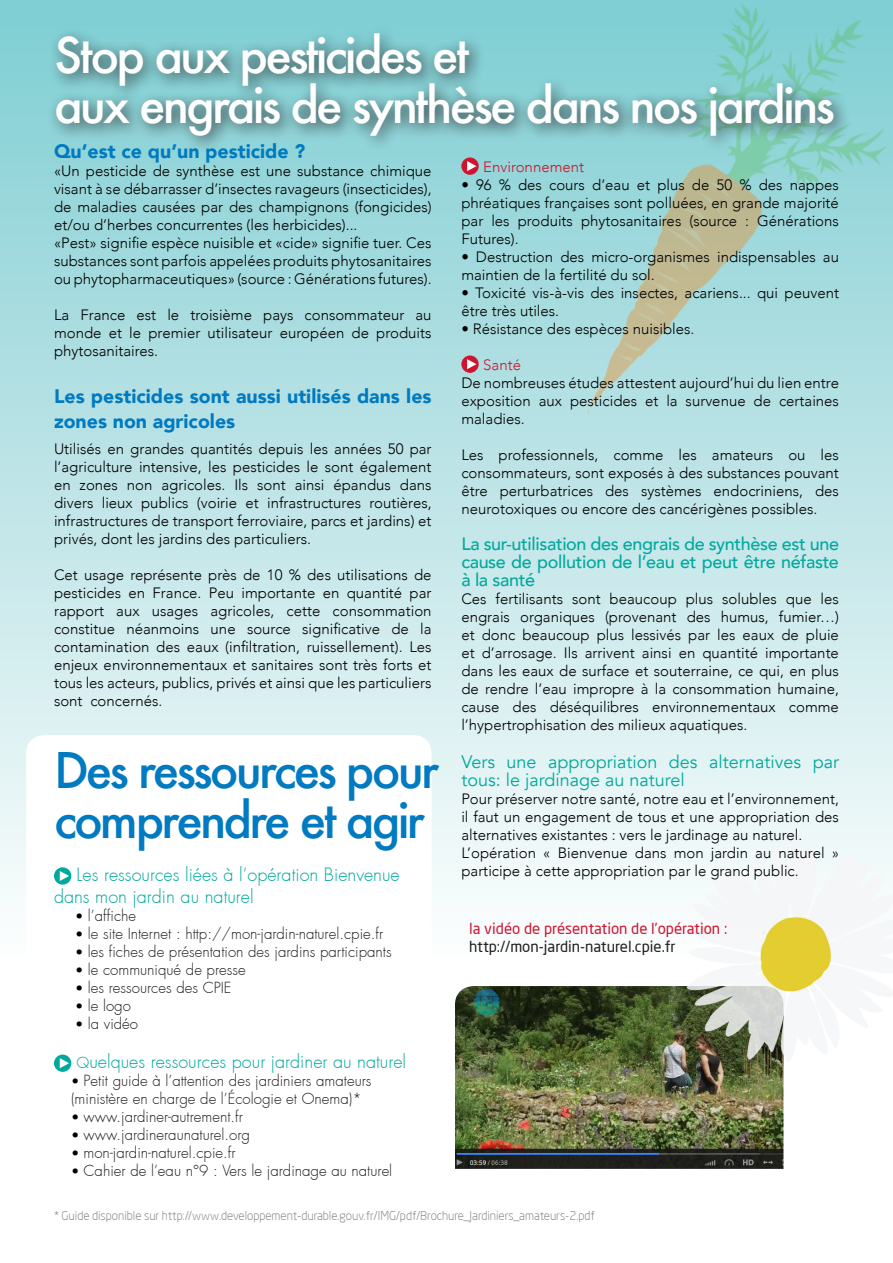
<style>
.page{position:relative;width:893px;height:1263px;background:#fff}
.page>*{position:absolute;margin:0;border:0;box-sizing:border-box;transform-origin:0 0}
.t1{font:500 48px "Futura";letter-spacing:-.06em;color:#fff}
.t2{font:500 48px/49.5px "Futura";letter-spacing:-.06em;color:#007ac0}
.t3{font:900 19.5px/25.5px "Avenir";color:#007ac0}
.t4{font:300 18px/21.6px "Futura";color:#00a99d}
.t5{font:500 18px/18px "Avenir";letter-spacing:-.02em;color:#00a99d;text-align:justify}
.t6{font:18px/18px "Avenir";color:#00a99d}
.t7{font:300 15px/18px "Avenir";color:#000;text-align:justify}
.t8{font:300 15px/18px "Futura";color:#231f20}
.t9{font:15px "Neo Sans Pro";color:#cf142e}
.t10{font:15px "Neo Sans Pro";color:#231f20}
.t11{font:300 15px "Avenir";color:#cf142e}
.t12{font:300 12px "Neo Sans Pro";color:#717275}
.s1{font-size:13.5px;color:#000}
.s2{font-size:15px}
</style>
<div class="page">
<div style="left:0;top:0;width:893px;height:978px;background:linear-gradient(to bottom,#7ecdd2,#fffefe)"></div>
<img style="left:455px;top:986px;width:328px;height:183px">
<img style="left:283px;top:0;width:610px;height:671px">
<svg style="left:461px;top:157px;width:18px;height:18px"></svg>
<svg style="left:467px;top:161px;width:9px;height:10px"></svg>
<svg style="left:461px;top:355px;width:18px;height:18px"></svg>
<svg style="left:467px;top:359px;width:9px;height:10px"></svg>
<div style="left:26px;top:735px;width:406px;height:467px;background:#fff;border-radius:18px"></div>
<svg style="left:54px;top:867px;width:17px;height:18px"></svg>
<svg style="left:60px;top:871px;width:9px;height:10px"></svg>
<svg style="left:54px;top:1054px;width:17px;height:18px"></svg>
<svg style="left:60px;top:1058px;width:9px;height:10px"></svg>
<div style="left:47px;top:25px;width:804px;height:128px;background:#231f20;opacity:.75"></div>
<img style="left:676px;top:835px;width:217px;height:239px">
<p class="t1" style="left:54px;top:22px;width:417px">Stop aux pesticides et</p>
<p class="t1" style="left:54px;top:72px;width:782px">aux engrais de synthèse dans nos jardins</p>
<p class="t3" style="left:54px;top:138px;width:253px">Qu’est ce qu’un pesticide ?</p>
<p class="t7" style="left:54px;top:162px;width:379px">«Un pesticide de synthèse est une substance chimique visant à se débarrasser d’insectes ravageurs (insecticides), de maladies causées par des champignons (fongicides) et/ou d’herbes concurrentes (les herbicides)...</p>
<p class="t7" style="left:54px;top:234px;width:379px">«Pest» signifie espèce nuisible et «cide» signifie tuer. Ces substances sont parfois appelées produits phytosanitaires ou phytopharmaceutiques» (source : Générations futures).</p>
<p class="t7" style="left:54px;top:306px;width:379px">La France est le troisième pays consommateur au monde et le premier utilisateur européen de produits phytosanitaires.</p>
<p class="t3" style="left:54px;top:383px;width:379px">Les pesticides sont aussi utilisés dans les zones non agricoles</p>
<p class="t7" style="left:54px;top:440px;width:379px">Utilisés en grandes quantités depuis les années 50 par l’agriculture intensive, les pesticides le sont également en zones non agricoles. Ils sont ainsi épandus dans divers lieux publics (voirie et infrastructures routières, infrastructures de transport ferroviaire, parcs et jardins) et privés, dont les jardins des particuliers.</p>
<p class="t7" style="left:54px;top:566px;width:379px">Cet usage représente près de 10 % des utilisations de pesticides en France. Peu importante en quantité par rapport aux usages agricoles, cette consommation constitue néanmoins une source significative de la contamination des eaux (infiltration, ruissellement). Les enjeux environnementaux et sanitaires sont très forts et tous les acteurs, publics, privés et ainsi que les particuliers sont concernés.</p>
<p class="t2" style="left:54px;top:745px;width:387px">Des ressources pour comprendre et agir</p>
<p class="t4" style="left:54px;top:864px;width:347px;text-indent:23px">Les ressources liées à l’opération Bienvenue dans mon jardin au naturel</p>
<p class="t8" style="left:75px;top:907px;width:62px"><span class="s1">•</span> l’affiche</p>
<p class="t8" style="left:75px;top:925px;width:309px"><span class="s1">•</span> le site Internet : http://mon-jardin-naturel.cpie.fr</p>
<p class="t8" style="left:75px;top:943px;width:318px"><span class="s1">•</span> les fiches de présentation des jardins participants</p>
<p class="t8" style="left:75px;top:961px;width:172px"><span class="s1">•</span> le communiqué de presse</p>
<p class="t8" style="left:75px;top:979px;width:158px"><span class="s1">•</span> les ressources des CPIE</p>
<p class="t8" style="left:75px;top:997px;width:57px"><span class="s1">•</span> le logo</p>
<p class="t8" style="left:75px;top:1015px;width:64px"><span class="s1">•</span> la vidéo</p>
<p class="t4" style="left:77px;top:1051px;width:331px"><span class="s2">Q</span>uelques ressources pour jardiner au naturel</p>
<p class="t8" style="left:71px;top:1072px;width:302px"><span class="s1">•</span> Petit guide à l’attention des jardiniers amateurs (ministère en charge de l’Écologie et Onema)*</p>
<p class="t8" style="left:71px;top:1108px;width:174px"><span class="s1">•</span> www.jardiner-autrement.fr</p>
<p class="t8" style="left:71px;top:1126px;width:181px"><span class="s1">•</span> www.jardineraunaturel.org</p>
<p class="t8" style="left:71px;top:1144px;width:166px"><span class="s1">•</span> mon-jardin-naturel.cpie.fr</p>
<p class="t8" style="left:71px;top:1162px;width:323px"><span class="s1">•</span> Cahier de l’eau n°9 : Vers le jardinage au naturel</p>
<p class="t11" style="left:483px;top:158px;width:102px">Environnement</p>
<p class="t7" style="left:461px;top:176px;width:379px">• 96 % des cours d’eau et plus de 50 % des nappes phréatiques françaises sont polluées, en grande majorité par les produits phytosanitaires (source : Générations Futures).</p>
<p class="t7" style="left:461px;top:248px;width:379px">• Destruction des micro-organismes indispensables au maintien de la fertilité du sol.</p>
<p class="t7" style="left:461px;top:284px;width:379px">• Toxicité vis-à-vis des insectes, acariens... qui peuvent être très utiles.</p>
<p class="t7" style="left:461px;top:320px;width:235px">• Résistance des espèces nuisibles.</p>
<p class="t11" style="left:483px;top:356px;width:39px">Santé</p>
<p class="t7" style="left:461px;top:374px;width:379px">De nombreuses études attestent aujourd’hui du lien entre exposition aux pesticides et la survenue de certaines maladies.</p>
<p class="t7" style="left:461px;top:446px;width:379px">Les professionnels, comme les amateurs ou les consommateurs, sont exposés à des substances pouvant être perturbatrices des systèmes endocriniens, des neurotoxiques ou encore des cancérigènes possibles.</p>
<p class="t5" style="left:461px;top:534px;width:379px">La sur-utilisation des engrais de synthèse est une cause de pollution de l’eau et peut être néfaste à la santé</p>
<p class="t7" style="left:461px;top:590px;width:379px">Ces fertilisants sont beaucoup plus solubles que les engrais organiques (provenant des humus, fumier…) et donc beaucoup plus lessivés par les eaux de pluie et d’arrosage. Ils arrivent ainsi en quantité importante dans les eaux de surface et souterraine, ce qui, en plus de rendre l’eau impropre à la consommation humaine, cause des déséquilibres environnementaux comme l’hypertrophisation des milieux aquatiques.</p>
<p class="t6" style="left:461px;top:753px;width:379px">Vers une appropriation des alternatives par tous: le jardinage au naturel</p>
<p class="t7" style="left:461px;top:790px;width:379px">Pour préserver notre santé, notre eau et l’environnement, il faut un engagement de tous et une appropriation des alternatives existantes : vers le jardinage au naturel.</p>
<p class="t7" style="left:461px;top:844px;width:379px">L’opération « Bienvenue dans mon jardin au naturel » participe à cette appropriation par le grand public.</p>
<p class="t9" style="left:469px;top:919px;width:260px">la vidéo de présentation de l’opération :</p>
<p class="t10" style="left:469px;top:937px;width:208px">http://mon-jardin-naturel.cpie.fr</p>
<p class="t12" style="left:54px;top:1208px;width:542px">* Guide disponible sur http://www.developpement-durable.gouv.fr/IMG/pdf/Brochure_Jardiniers_amateurs-2.pdf</p>
</div>
